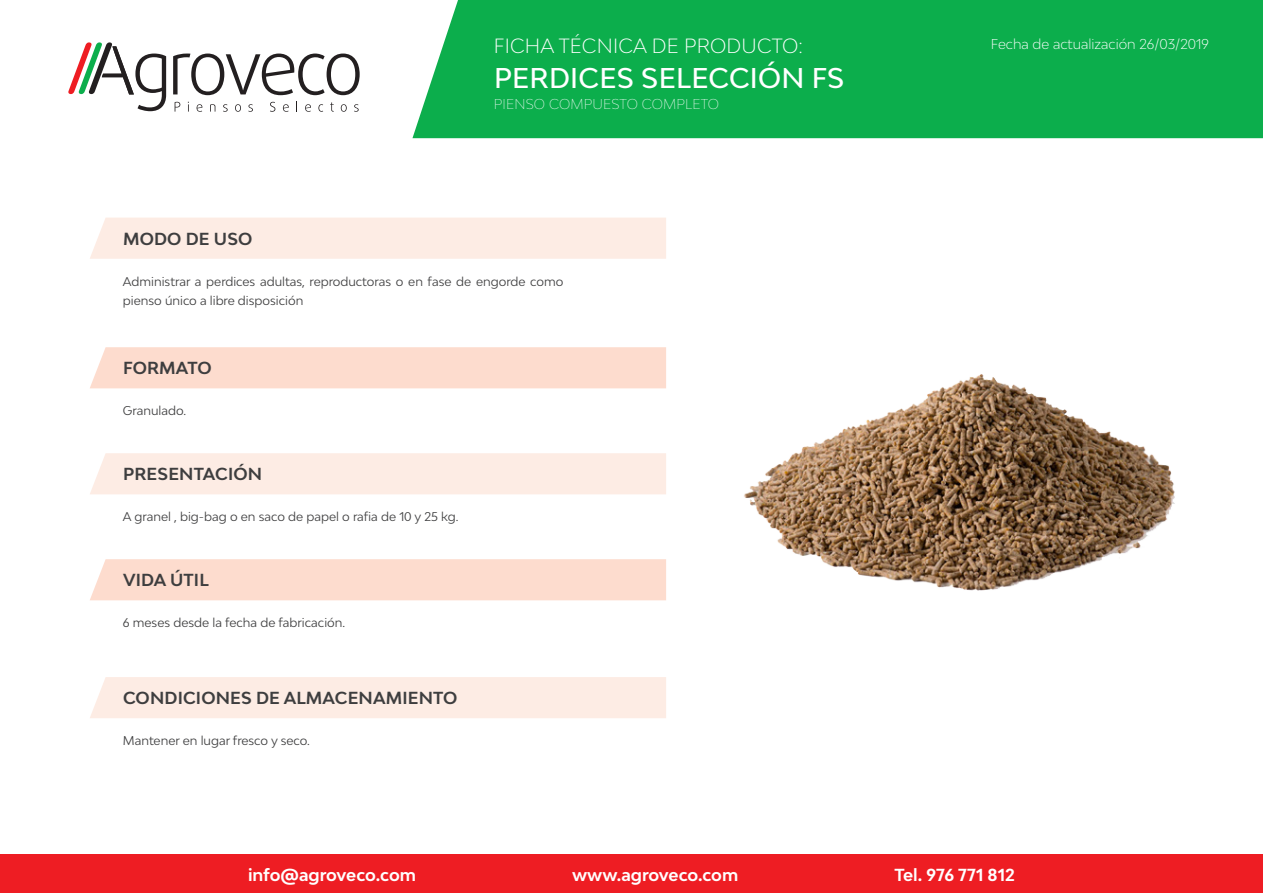
<style>
.page{position:relative;width:1263px;height:893px;background:#fff}
.page>*{position:absolute;margin:0;border:0;box-sizing:border-box;transform-origin:0 0}
.t1{font:500 27px "Bw Modelica";letter-spacing:.01em;color:#fff}
.t2{font:300 19.5px "Bw Modelica";letter-spacing:.01em;color:#fff}
.t3{font:700 16.5px "Bw Modelica";letter-spacing:.01em;color:#3e3e3f}
.t4{font:700 16.5px "Bw Modelica";color:#fff}
.t5{font:300 13.5px "Bw Modelica";color:#fff}
.t6{font:100 13.5px "Bw Modelica";letter-spacing:.01em;color:#fff}
.t7{font:12px/19.5px "Bw Modelica";color:#3e3e3f}
</style>
<div class="page">
<div style="left:412px;top:0;width:851px;height:138px;background:#0cae4c"></div>
<svg style="left:173px;top:54px;width:187px;height:41px"></svg>
<svg style="left:175px;top:102px;width:5px;height:10px"></svg>
<svg style="left:197px;top:104px;width:5px;height:8px"></svg>
<svg style="left:210px;top:104px;width:5px;height:8px"></svg>
<svg style="left:223px;top:104px;width:5px;height:8px"></svg>
<svg style="left:235px;top:104px;width:6px;height:8px"></svg>
<svg style="left:248px;top:104px;width:5px;height:8px"></svg>
<svg style="left:270px;top:102px;width:5px;height:10px"></svg>
<svg style="left:283px;top:104px;width:6px;height:8px"></svg>
<svg style="left:305px;top:104px;width:6px;height:8px"></svg>
<svg style="left:318px;top:104px;width:5px;height:8px"></svg>
<svg style="left:330px;top:102px;width:4px;height:10px"></svg>
<svg style="left:341px;top:104px;width:6px;height:8px"></svg>
<svg style="left:354px;top:104px;width:5px;height:8px"></svg>
<svg style="left:68px;top:42px;width:98px;height:69px"></svg>
<div style="left:0;top:854px;width:1263px;height:39px;background:#ee1d23"></div>
<div style="left:90px;top:218px;width:576px;height:41px;background:#fdece4"></div>
<div style="left:90px;top:347px;width:576px;height:41px;background:#fddcce"></div>
<div style="left:90px;top:453px;width:576px;height:41px;background:#fdece4"></div>
<div style="left:90px;top:559px;width:576px;height:41px;background:#fddcce"></div>
<div style="left:90px;top:677px;width:576px;height:41px;background:#fdece4"></div>
<img style="left:744px;top:374px;width:431px;height:217px">
<p class="t3" style="left:123px;top:228px;width:131px">MODO DE USO</p>
<p class="t2" style="left:494px;top:34px;width:310px">FICHA TÉCNICA DE PRODUCTO:</p>
<p class="t1" style="left:494px;top:61px;width:352px">PERDICES SELECCIÓN FS</p>
<p class="t6" style="left:494px;top:95px;width:227px">PIENSO COMPUESTO COMPLETO</p>
<p class="t7" style="left:123px;top:271px;width:442px">Administrar a perdices adultas, reproductoras o en fase de engorde como pienso único a libre disposición</p>
<p class="t3" style="left:123px;top:357px;width:90px">FORMATO</p>
<p class="t7" style="left:123px;top:401px;width:65px">Granulado.</p>
<p class="t3" style="left:123px;top:463px;width:141px">PRESENTACIÓN</p>
<p class="t7" style="left:123px;top:507px;width:337px">A granel , big-bag o en saco de papel o rafia de 10 y 25 kg.</p>
<p class="t3" style="left:123px;top:569px;width:87px">VIDA ÚTIL</p>
<p class="t7" style="left:123px;top:613px;width:224px">6 meses desde la fecha de fabricación.</p>
<p class="t3" style="left:123px;top:687px;width:336px">CONDICIONES DE ALMACENAMIENTO</p>
<p class="t7" style="left:123px;top:731px;width:189px">Mantener en lugar fresco y seco.</p>
<p class="t5" style="left:991px;top:35px;width:220px">Fecha de actualización 26/03/2019</p>
<p class="t4" style="left:248px;top:864px;width:169px">info@agroveco.com</p>
<p class="t4" style="left:572px;top:864px;width:168px">www.agroveco.com</p>
<p class="t4" style="left:894px;top:864px;width:122px">Tel. 976 771 812</p>
</div>
